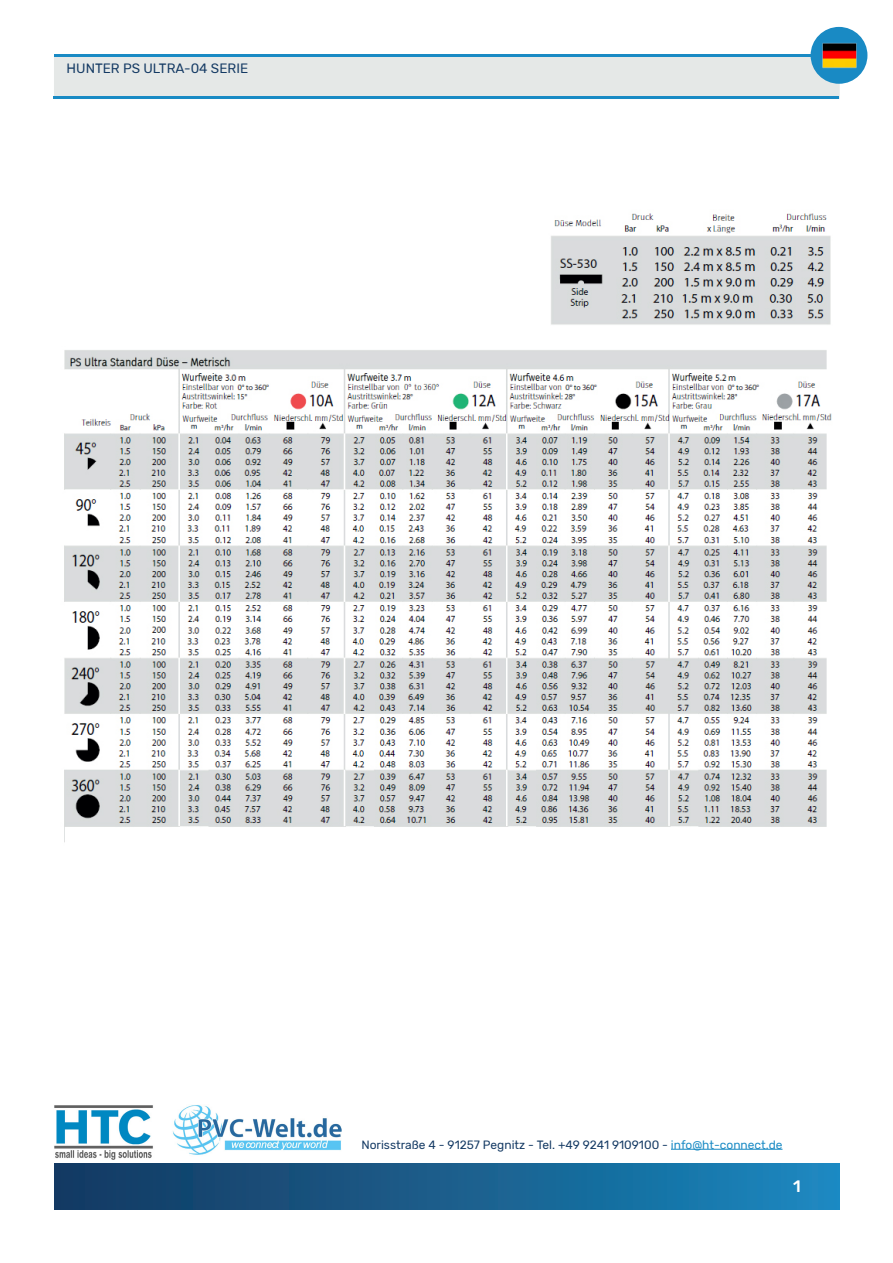
<style>
.page{position:relative;width:893px;height:1263px;background:#fff}
.page>*{position:absolute;margin:0;border:0;box-sizing:border-box;transform-origin:0 0}
.t1{font:500 16.5px "Rubik";color:#fff}
.t2{font:13.5px "Rubik";color:#133963}
.t3{font:12px "Rubik";color:#133963}
.s1{color:#198ac4}
</style>
<div class="page">
<img style="left:54px;top:1105px;width:287px;height:55px">
<hr style="left:671px;top:1149px;width:111px;height:1px;background:#198ac4">
<div style="left:54px;top:1164px;width:785px;height:45px;background:linear-gradient(to right,#15375e,#1b87be)"></div>
<img style="left:64px;top:213px;width:768px;height:630px">
<div style="left:54px;top:55px;width:786px;height:44px;background:#e5e8e7;border:2px solid #e5e8e7"></div>
<hr style="left:54px;top:54px;width:785px;height:2px;background:#198ac4">
<hr style="left:54px;top:97px;width:785px;height:2px;background:#198ac4">
<div style="left:811px;top:27px;width:56px;height:57px;background:#198ac4;border-radius:50%"></div>
<img style="left:822px;top:42px;width:35px;height:27px">
<p class="t2" style="left:67px;top:61px;width:183px">HUNTER PS ULTRA-04 SERIE</p>
<p class="t3" style="left:361px;top:1138px;width:423px">Norisstraße 4 - 91257 Pegnitz - Tel. +49 9241 9109100 - <span class="s1">info@ht-connect.de</span></p>
<p class="t1" style="left:793px;top:1177px;width:9px">1</p>
</div>
